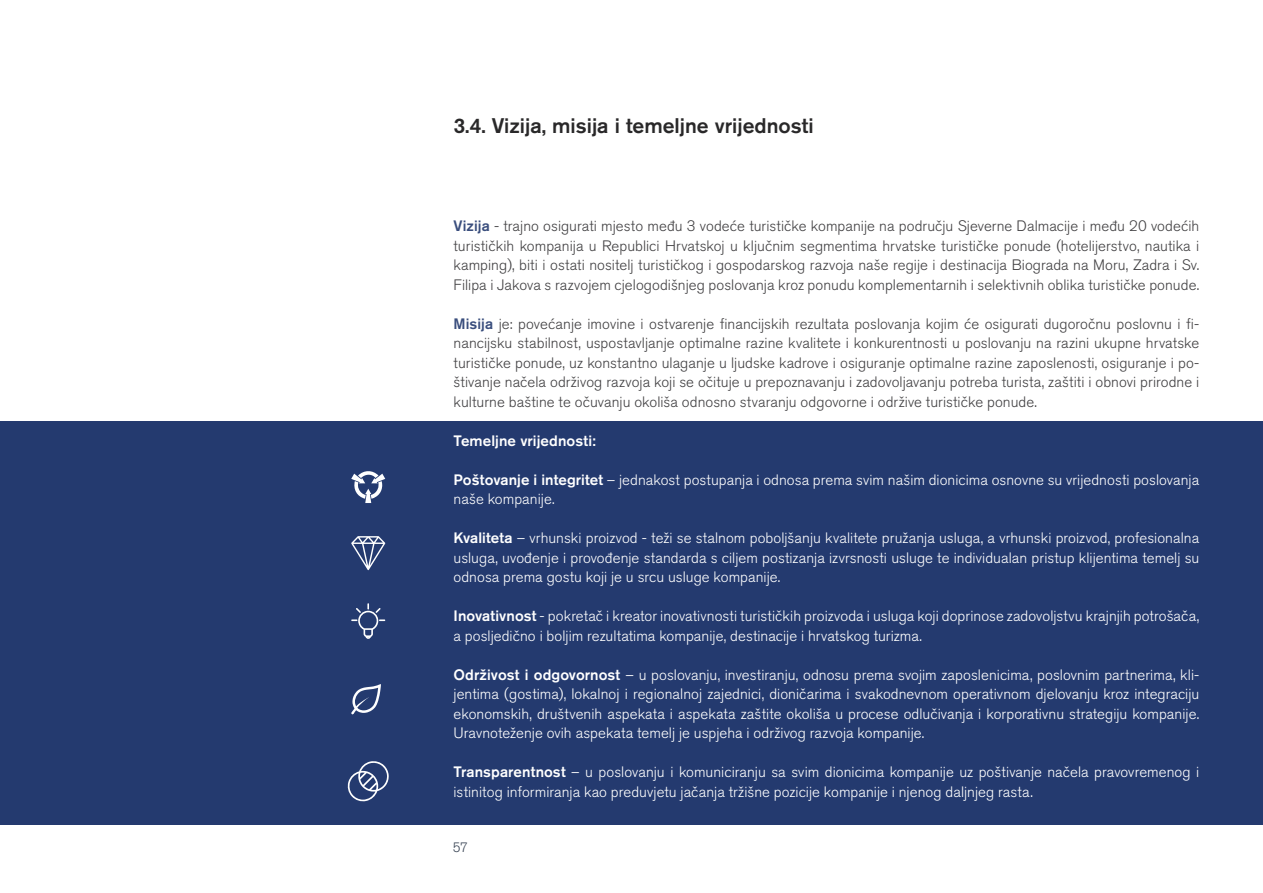
<style>
.page{position:relative;width:1263px;height:893px;background:#fff}
.page>*{position:absolute;margin:0;border:0;box-sizing:border-box;transform-origin:0 0}
.t1{font:500 21px "Akzidenz Grotesk Pro";color:#292829}
.t2{font:300 15px/19.5px "Akzidenz Grotesk Pro";letter-spacing:.005em;color:#fff}
.t3{font:300 15px/19.5px "Akzidenz Grotesk Pro";letter-spacing:.005em;color:#414042;text-align:justify}
.t4{font:500 15px "Akzidenz Grotesk Pro";letter-spacing:.005em;color:#fff}
.t5{font:300 13.5px "Akzidenz Grotesk Pro";color:#394454}
.s1{font-weight:500;color:#3a4e7d}
.s2{font-weight:500}
</style>
<div class="page">
<div style="left:0;top:421px;width:1263px;height:404px;background:#243a6f"></div>
<svg style="left:351px;top:536px;width:34px;height:34px"></svg>
<svg style="left:351px;top:603px;width:34px;height:36px"></svg>
<svg style="left:351px;top:684px;width:30px;height:30px"></svg>
<svg style="left:351px;top:471px;width:34px;height:32px"></svg>
<svg style="left:347px;top:761px;width:42px;height:41px"></svg>
<h1 class="t1" style="left:453px;top:112px;width:362px">3.4. Vizija, misija i temeljne vrijednosti</h1>
<p class="t3" style="left:453px;top:216px;width:747px"><span class="s1">Vizija</span> - trajno osigurati mjesto među 3 vodeće turističke kompanije na području Sjeverne Dalmacije i među 20 vodećih turističkih kompanija u Republici Hrvatskoj u ključnim segmentima hrvatske turističke ponude (hotelijerstvo, nautika i kamping), biti i ostati nositelj turističkog i gospodarskog razvoja naše regije i destinacija Biograda na Moru, Zadra i Sv.<br>Filipa i Jakova s razvojem cjelogodišnjeg poslovanja kroz ponudu komplementarnih i selektivnih oblika turističke ponude.</p>
<p class="t3" style="left:453px;top:314px;width:747px"><span class="s1">Misija</span> je: povećanje imovine i ostvarenje financijskih rezultata poslovanja kojim će osigurati dugoročnu poslovnu i fi&shy;nancijsku stabilnost, uspostavljanje optimalne razine kvalitete i konkurentnosti u poslovanju na razini ukupne hrvatske turističke ponude, uz konstantno ulaganje u ljudske kadrove i osiguranje optimalne razine zaposlenosti, osiguranje i po&shy;štivanje načela održivog razvoja koji se očituje u prepoznavanju i zadovoljavanju potreba turista, zaštiti i obnovi prirodne i kulturne baštine te očuvanju okoliša odnosno stvaranju odgovorne i održive turističke ponude.</p>
<p class="t4" style="left:453px;top:431px;width:144px">Temeljne vrijednosti:</p>
<p class="t2" style="left:453px;top:470px;width:747px"><span class="s2">Poštovanje i integritet</span> – jednakost postupanja i odnosa prema svim našim dionicima osnovne su vrijednosti poslovanja naše kompanije.</p>
<p class="t2" style="left:453px;top:528px;width:747px;text-align:justify"><span class="s2">Kvaliteta</span> – vrhunski proizvod - teži se stalnom poboljšanju kvalitete pružanja usluga, a vrhunski proizvod, profesionalna usluga, uvođenje i provođenje standarda s ciljem postizanja izvrsnosti usluge te individualan pristup klijentima temelj su odnosa prema gostu koji je u srcu usluge kompanije.</p>
<p class="t2" style="left:453px;top:606px;width:747px"><span class="s2">Inovativnost</span> - pokretač i kreator inovativnosti turističkih proizvoda i usluga koji doprinose zadovoljstvu krajnjih potrošača, a posljedično i boljim rezultatima kompanije, destinacije i hrvatskog turizma.</p>
<p class="t2" style="left:453px;top:665px;width:747px;text-align:justify"><span class="s2">Održivost i odgovornost</span> – u poslovanju, investiranju, odnosu prema svojim zaposlenicima, poslovnim partnerima, kli&shy;jentima (gostima), lokalnoj i regionalnoj zajednici, dioničarima i svakodnevnom operativnom djelovanju kroz integraciju ekonomskih, društvenih aspekata i aspekata zaštite okoliša u procese odlučivanja i korporativnu strategiju kompanije.<br>Uravnoteženje ovih aspekata temelj je uspjeha i održivog razvoja kompanije.</p>
<p class="t2" style="left:453px;top:762px;width:747px"><span class="s2">Transparentnost</span> – u poslovanju i komuniciranju sa svim dionicima kompanije uz poštivanje načela pravovremenog i istinitog informiranja kao preduvjetu jačanja tržišne pozicije kompanije i njenog daljnjeg rasta.</p>
<p class="t5" style="left:453px;top:839px;width:17px">57</p>
</div>
